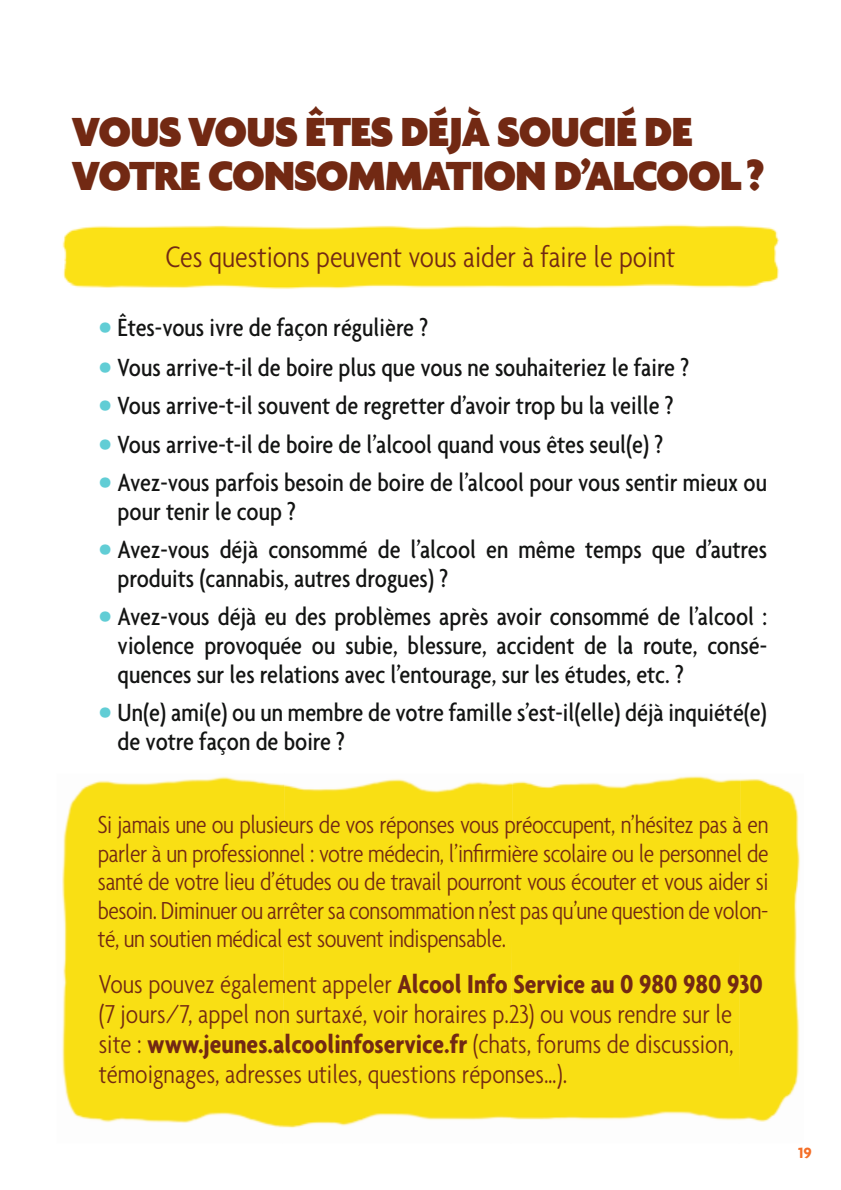
<style>
.page{position:relative;width:841px;height:1190px;background:#fff}
.page>*{position:absolute;margin:0;border:0;box-sizing:border-box;transform-origin:0 0}
.t1{font:900 44px/44px "Agenda";letter-spacing:-.03em;color:#722913}
.t2{font:300 condensed 32px "Agenda";color:#722913}
.t3{font:300 condensed 28px/30px "Agenda";color:#722913}
.t4{font:500 condensed 26.8px/28.8px "Agenda";color:#131413}
.t5{font:300 condensed 26.6px/28.4px "Agenda";letter-spacing:-.015em;color:#722913;text-align:justify}
.t6{font:700 16px "Agenda";color:#f46f28}
.s1{font-weight:700;font-stretch:normal;font-size:30.8px;color:#61cdd5}
.s2{font-weight:700}
</style>
<div class="page">
<img style="left:62px;top:776px;width:221px;height:352px">
<img style="left:283px;top:779px;width:228px;height:349px">
<div style="left:511px;top:776px;width:228px;height:345px;background:#f9df14"></div>
<img style="left:739px;top:779px;width:61px;height:343px">
<img style="left:62px;top:224px;width:717px;height:65px">
<h1 class="t1" style="left:72px;top:109px;width:694px">VOUS VOUS ÊTES DÉJÀ SOUCIÉ DE<br>VOTRE CONSOMMATION D’ALCOOL?</h1>
<p class="t2" style="left:165px;top:239px;width:511px">Ces questions peuvent vous aider à faire le point</p>
<p class="t4" style="left:99px;top:313px;width:331px"><span class="s1">•</span> Êtes-vous ivre de façon régulière ?</p>
<p class="t4" style="left:99px;top:352px;width:592px"><span class="s1">•</span> Vous arrive-t-il de boire plus que vous ne souhaiteriez le faire ?</p>
<p class="t4" style="left:99px;top:391px;width:576px"><span class="s1">•</span> Vous arrive-t-il souvent de regretter d’avoir trop bu la veille ?</p>
<p class="t4" style="left:99px;top:429px;width:566px"><span class="s1">•</span> Vous arrive-t-il de boire de l’alcool quand vous êtes seul(e) ?</p>
<p class="t4" style="left:118px;top:467px;width:651px;text-indent:-19px"><span class="s1">•</span> Avez-vous parfois besoin de boire de l’alcool pour vous sentir mieux ou pour tenir le coup ?</p>
<p class="t4" style="left:118px;top:534px;width:651px;text-indent:-19px"><span class="s1">•</span> Avez-vous déjà consommé de l’alcool en même temps que d’autres produits (cannabis, autres drogues) ?</p>
<p class="t4" style="left:118px;top:601px;width:651px;text-align:justify;text-indent:-19px"><span class="s1">•</span> Avez-vous déjà eu des problèmes après avoir consommé de l’alcool : violence provoquée ou subie, blessure, accident de la route, consé&shy;quences sur les relations avec l’entourage, sur les études, etc. ?</p>
<p class="t4" style="left:118px;top:697px;width:651px;text-indent:-19px"><span class="s1">•</span> Un(e) ami(e) ou un membre de votre famille s’est-il(elle) déjà inquiété(e) de votre façon de boire ?</p>
<p class="t5" style="left:98px;top:810px;width:672px">Si jamais une ou plusieurs de vos réponses vous préoccupent, n’hésitez pas à en parler à un professionnel : votre médecin, l’infirmière scolaire ou le personnel de santé de votre lieu d’études ou de travail pourront vous écouter et vous aider si besoin. Diminuer ou arrêter sa consommation n’est pas qu’une question de volon&shy;té, un soutien médical est souvent indispensable.</p>
<p class="t3" style="left:99px;top:968px;width:666px">Vous pouvez également appeler <span class="s2">Alcool Info Service au 0 980 980 930 </span>(7 jours/7, appel non surtaxé, voir horaires p.23) ou vous rendre sur le site : <span class="s2">www.jeunes.alcoolinfoservice.fr</span> (chats, forums de discussion, témoignages, adresses utiles, questions réponses…).</p>
<p class="t6" style="left:798px;top:1142px;width:15px">19</p>
</div>
